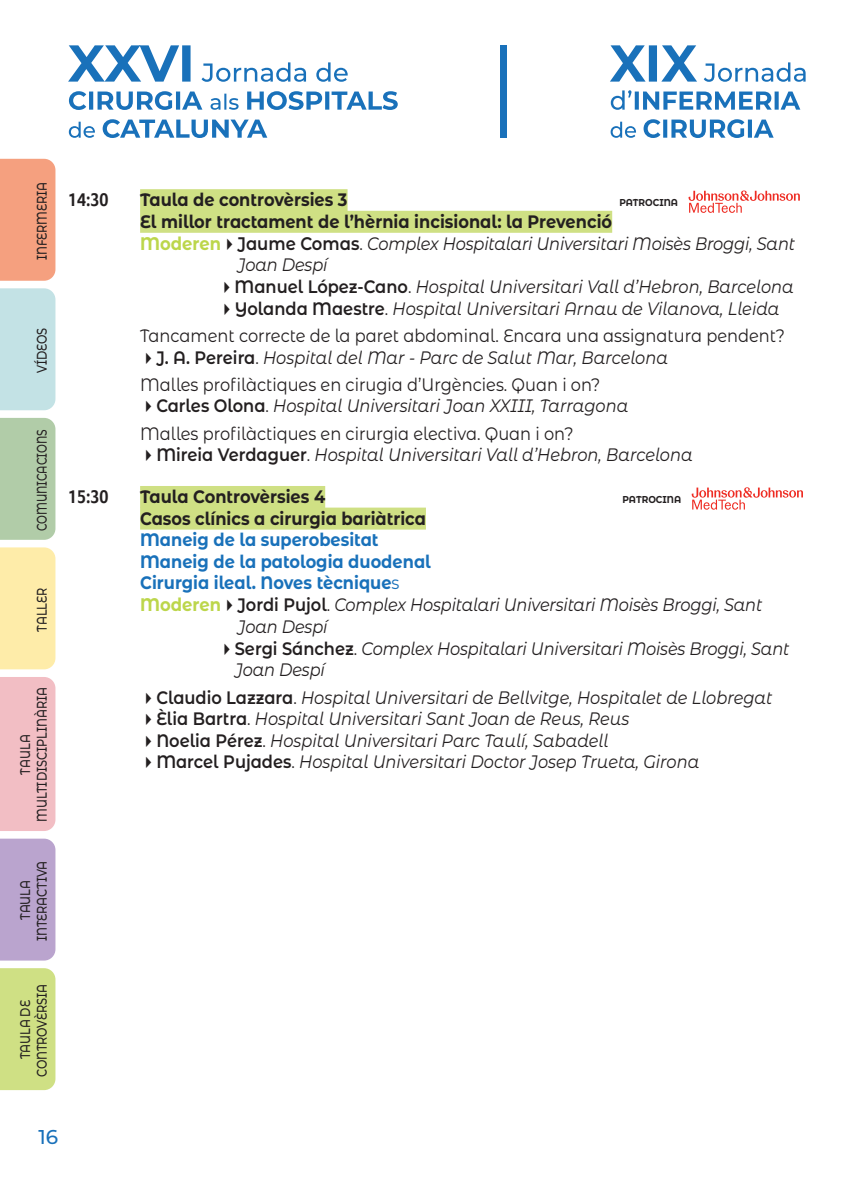
<style>
.page{position:relative;width:851px;height:1191px;background:#fff}
.page>*{position:absolute;margin:0;border:0;box-sizing:border-box;transform-origin:0 0}
.t1{font:500 20px "Montserrat Alternates";color:#1971ba}
.Text_program_2{font:italic 18px/21.6px "Montserrat Alternates";color:#231f20;scale:.9 1}
.moderadors2{font:italic 18px/21.6px "Montserrat Alternates";letter-spacing:-.01em;color:#231f20;scale:.9 1}
.Text_program_2-2{font:18px "Montserrat Alternates";color:#231f20;scale:.9 1}
.Text_program_1{font:700 18px "Montserrat Alternates";color:#231f20;scale:.9 1}
.Text_program_2-3{font:700 18px "Montserrat Alternates";color:#1971ba;scale:.9 1}
.Text_program_1-2{font:700 18px "Allianz Sans";color:#231f20;scale:.9 1}
.t2{font:500 14px/16.8px "Montserrat Alternates";letter-spacing:-.01em;color:#231f20;text-align:center;scale:.8 1}
.t3{font:500 14px "Montserrat Alternates";letter-spacing:-.01em;color:#231f20;scale:.75 1}
.Text_program_1-3{font:700 10px "Montserrat Alternates";color:#231f20;scale:.9 1}
.s1{font-weight:700;font-style:normal;font-size:18.2px;color:#bcd64b}
.s2{font-weight:600;font-style:normal;font-size:18.2px}
.s3{font-style:normal}
.s4{font-weight:600;font-style:normal}
.s5{font-weight:400}
</style>
<div class="page">
<svg style="left:68px;top:45px;width:329px;height:93px"></svg>
<svg style="left:610px;top:45px;width:195px;height:93px"></svg>
<div style="left:500px;top:45px;width:7px;height:93px;background:#1971ba"></div>
<div style="left:0;top:968px;width:55px;height:122px;background:#cfe084"></div>
<div style="left:0;top:838px;width:55px;height:122px;background:#baa4ce"></div>
<div style="left:0;top:677px;width:55px;height:154px;background:#f2bec4"></div>
<div style="left:0;top:547px;width:55px;height:122px;background:#feeca9"></div>
<div style="left:0;top:418px;width:55px;height:122px;background:#b1cca8"></div>
<div style="left:0;top:288px;width:55px;height:122px;background:#c3e2e5"></div>
<div style="left:0;top:159px;width:55px;height:122px;background:#f5a07f"></div>
<div style="left:140px;top:189px;width:207px;height:22px;background:#cfe084"></div>
<div style="left:140px;top:211px;width:472px;height:22px;background:#cfe084"></div>
<div style="left:140px;top:486px;width:185px;height:22px;background:#cfe084"></div>
<div style="left:140px;top:507px;width:286px;height:22px;background:#cfe084"></div>
<svg style="left:688px;top:190px;width:111px;height:23px"></svg>
<svg style="left:691px;top:487px;width:111px;height:22px"></svg>
<p class="t2" style="left:33px;top:260px;width:99px;rotate:-90deg">INFERMERIA</p>
<p class="Text_program_1-2" style="left:68px;top:189px;width:46px">14:30</p>
<p class="Text_program_1" style="left:140px;top:187px;width:232px">Taula de controvèrsies 3</p>
<p class="Text_program_1-3" style="left:619px;top:195px;width:67px">PATROCINA</p>
<p class="Text_program_1" style="left:140px;top:208px;width:526px">El millor tractament de l’hèrnia incisional: la Prevenció</p>
<p class="Text_program_2" style="left:237px;top:232px;width:621px;text-indent:-97px"><span class="s1">Moderen</span>✔<span class="s2">Jaume Comas</span><span class="s3">.</span> Complex Hospitalari Universitari Moisès Broggi, Sant<br>Joan Despí</p>
<p class="moderadors2" style="left:218px;top:275px;width:640px">✔<span class="s4">Manuel López-Cano</span><span class="s3">.</span> Hospital Universitari Vall d’Hebron, Barcelona</p>
<p class="moderadors2" style="left:218px;top:297px;width:624px">✔<span class="s4">Yolanda Maestre</span><span class="s3">.</span> Hospital Universitari Arnau de Vilanova, Lleida</p>
<p class="Text_program_2-2" style="left:140px;top:323px;width:718px">Tancament correcte de la paret abdominal. Encara una assignatura pendent?</p>
<p class="Text_program_2" style="left:140px;top:346px;width:588px">✔<span class="s4">J. A. Pereira</span><span class="s3">.</span> Hospital del Mar - Parc de Salut Mar, Barcelona</p>
<p class="Text_program_2-2" style="left:140px;top:372px;width:513px">Malles profilàctiques en cirugia d’Urgències. Quan i on?</p>
<p class="Text_program_2" style="left:140px;top:394px;width:544px">✔<span class="s4">Carles Olona</span><span class="s3">.</span> Hospital Universitari Joan XXIII, Tarragona</p>
<p class="Text_program_2-2" style="left:140px;top:421px;width:483px">Malles profilàctiques en cirurgia electiva. Quan i on?</p>
<p class="Text_program_2" style="left:140px;top:443px;width:615px">✔<span class="s4">Mireia Verdaguer</span><span class="s3">.</span> Hospital Universitari Vall d’Hebron, Barcelona</p>
<p class="t2" style="left:33px;top:373px;width:58px;rotate:-90deg">VÍDEOS</p>
<p class="t3" style="left:32px;top:531px;width:137px;rotate:-90deg">COMUNICACIONS</p>
<p class="Text_program_1-2" style="left:68px;top:485px;width:46px">15:30</p>
<p class="Text_program_1" style="left:140px;top:483px;width:207px">Taula Controvèrsies 4</p>
<p class="Text_program_1-3" style="left:622px;top:492px;width:67px">PATROCINA</p>
<p class="Text_program_1" style="left:140px;top:505px;width:319px">Casos clínics a cirurgia bariàtrica</p>
<p class="Text_program_2-3" style="left:140px;top:527px;width:266px">Maneig de la superobesitat</p>
<p class="Text_program_2-3" style="left:140px;top:548px;width:324px">Maneig de la patologia duodenal</p>
<p class="Text_program_2-3" style="left:140px;top:570px;width:290px">Cirurgia ileal. Noves tècnique<span class="s5">s</span></p>
<p class="Text_program_2" style="left:237px;top:593px;width:584px;text-indent:-97px"><span class="s1">Moderen</span>✔<span class="s4">Jordi Pujol</span><span class="s3">.</span> Complex Hospitalari Universitari Moisès Broggi, Sant<br>Joan Despí</p>
<p class="moderadors2" style="left:235px;top:637px;width:617px;text-indent:-16px">✔<span class="s4">Sergi Sánchez</span><span class="s3">.</span> Complex Hospitalari Universitari Moisès Broggi, Sant<br>Joan Despí</p>
<p class="Text_program_2" style="left:140px;top:685px;width:704px">✔<span class="s4">Claudio Lazzara</span><span class="s3">.</span> Hospital Universitari de Bellvitge, Hospitalet de Llobregat</p>
<p class="Text_program_2" style="left:140px;top:707px;width:545px">✔<span class="s4">Èlia Bartra</span><span class="s3">.</span> Hospital Universitari Sant Joan de Reus, Reus</p>
<p class="Text_program_2" style="left:140px;top:729px;width:522px">✔<span class="s4">Noelia Pérez</span><span class="s3">.</span> Hospital Universitari Parc Taulí, Sabadell</p>
<p class="Text_program_2" style="left:140px;top:750px;width:622px">✔<span class="s4">Marcel Pujades</span><span class="s3">.</span> Hospital Universitari Doctor Josep Trueta, Girona</p>
<p class="t2" style="left:33px;top:631px;width:56px;rotate:-90deg">TALLER</p>
<p class="t2" style="left:16px;top:822px;width:170px;rotate:-90deg">TAULA<br>MULTIDISCIPLINÀRIA</p>
<p class="t2" style="left:16px;top:941px;width:102px;rotate:-90deg">TAULA<br>INTERACTIVA</p>
<p class="t2" style="left:16px;top:1077px;width:118px;rotate:-90deg">TAULA DE<br>CONTROVÈRSIA</p>
<p class="t1" style="left:38px;top:1123px;width:21px">16</p>
</div>
